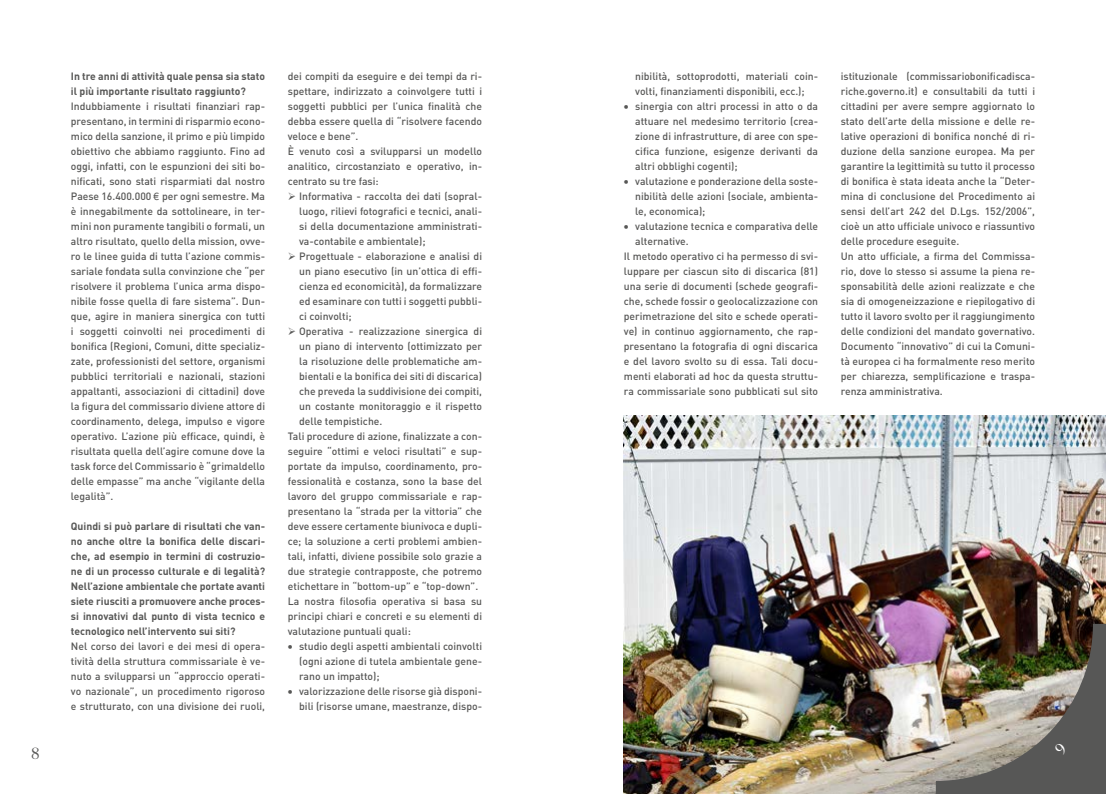
<style>
.page{position:relative;width:1106px;height:794px;background:#fff}
.page>*{position:absolute;margin:0;border:0;box-sizing:border-box;transform-origin:0 0}
.t1{font:17px "Caslon Five Forty";color:#575756}
.t2{font:500 10.5px/15px "DIN";color:#575756;text-align:justify}
.t3{font:700 10.5px/15px "DIN";color:#575756}
.s1{font-family:"Andale Mono";font-weight:400}
</style>
<div class="page">
<img style="left:624px;top:416px;width:482px;height:378px">
<img style="left:935px;top:624px;width:171px;height:170px">
<h1 class="t1" style="left:31px;top:743px;width:10px">8</h1>
<p class="t3" style="left:71px;top:68px;width:196px">In tre anni di attività quale pensa sia stato il più importante risultato raggiunto?</p>
<p class="t2" style="left:71px;top:98px;width:196px">Indubbiamente i risultati finanziari rap&shy;presentano, in termini di risparmio econo&shy;mico della sanzione, il primo e più limpido obiettivo che abbiamo raggiunto. Fino ad oggi, infatti, con le espunzioni dei siti bo&shy;nificati, sono stati risparmiati dal nostro Paese 16.400.000 <span class="s1">€</span> per ogni semestre. Ma è innegabilmente da sottolineare, in ter&shy;mini non puramente tangibili o formali, un altro risultato, quello della mission, ovve&shy;ro le linee guida di tutta l’azione commis&shy;sariale fondata sulla convinzione che “per risolvere il problema l’unica arma dispo&shy;nibile fosse quella di fare sistema”. Dun&shy;que, agire in maniera sinergica con tutti i soggetti coinvolti nei procedimenti di bonifica (Regioni, Comuni, ditte specializ&shy;zate, professionisti del settore, organismi pubblici territoriali e nazionali, stazioni appaltanti, associazioni di cittadini) dove la figura del commissario diviene attore di coordinamento, delega, impulso e vigore operativo. L’azione più efficace, quindi, è risultata quella dell’agire comune dove la task force del Commissario è “grimaldello delle empasse” ma anche “vigilante della legalità”.</p>
<p class="t3" style="left:71px;top:518px;width:196px;text-align:justify">Quindi si può parlare di risultati che van&shy;no anche oltre la bonifica delle discari&shy;che, ad esempio in termini di costruzio&shy;ne di un processo culturale e di legalità?<br>Nell’azione ambientale che portate avanti siete riusciti a promuovere anche proces&shy;si innovativi dal punto di vista tecnico e tecnologico nell’intervento sui siti?</p>
<p class="t2" style="left:71px;top:638px;width:196px">Nel corso dei lavori e dei mesi di opera&shy;tività della struttura commissariale è ve&shy;nuto a svilupparsi un “approccio operati&shy;vo nazionale”, un procedimento rigoroso e strutturato, con una divisione dei ruoli,</p>
<p class="t2" style="left:288px;top:68px;width:196px;text-align:left">dei compiti da eseguire e dei tempi da ri&shy;spettare, indirizzato a coinvolgere tutti i soggetti pubblici per l’unica finalità che debba essere quella di “risolvere facendo veloce e bene”.<br>È venuto così a svilupparsi un modello analitico, circostanziato e operativo, in&shy;centrato su tre fasi:</p>
<p class="t2" style="left:299px;top:188px;width:184px;text-indent:-11px">➢ Informativa - raccolta dei dati (sopral&shy;luogo, rilievi fotografici e tecnici, anali&shy;si della documentazione amministrati&shy;va-contabile e ambientale);</p>
<p class="t2" style="left:299px;top:248px;width:184px;text-indent:-11px">➢ Progettuale - elaborazione e analisi di un piano esecutivo (in un’ottica di effi&shy;cienza ed economicità), da formalizzare ed esaminare con tutti i soggetti pubbli&shy;ci coinvolti;</p>
<p class="t2" style="left:288px;top:323px;width:196px">➢ Operativa - realizzazione sinergica di</p>
<p class="t2" style="left:299px;top:338px;width:184px">un piano di intervento (ottimizzato per</p>
<p class="t2" style="left:299px;top:353px;width:184px">la risoluzione delle problematiche am-</p>
<p class="t2" style="left:299px;top:368px;width:184px">bientali e la bonifica dei siti di discarica)</p>
<p class="t2" style="left:299px;top:383px;width:184px">che preveda la suddivisione dei compiti,</p>
<p class="t2" style="left:299px;top:398px;width:184px">un costante monitoraggio e il rispetto</p>
<p class="t2" style="left:299px;top:413px;width:85px">delle tempistiche.</p>
<p class="t2" style="left:288px;top:428px;width:196px">Tali procedure di azione, finalizzate a con-</p>
<p class="t2" style="left:288px;top:443px;width:196px">seguire “ottimi e veloci risultati” e sup-</p>
<p class="t2" style="left:288px;top:458px;width:196px">portate da impulso, coordinamento, pro-</p>
<p class="t2" style="left:288px;top:473px;width:196px">fessionalità e costanza, sono la base del</p>
<p class="t2" style="left:288px;top:488px;width:196px">lavoro del gruppo commissariale e rap-</p>
<p class="t2" style="left:288px;top:503px;width:196px">presentano la “strada per la vittoria” che</p>
<p class="t2" style="left:288px;top:518px;width:196px">deve essere certamente biunivoca e dupli-</p>
<p class="t2" style="left:288px;top:533px;width:196px">ce; la soluzione a certi problemi ambien-</p>
<p class="t2" style="left:288px;top:548px;width:196px">tali, infatti, diviene possibile solo grazie a</p>
<p class="t2" style="left:288px;top:563px;width:196px">due strategie contrapposte, che potremo</p>
<p class="t2" style="left:288px;top:578px;width:192px">etichettare in “bottom-up” e “top-down”.</p>
<p class="t2" style="left:288px;top:593px;width:196px">La nostra filosofia operativa si basa su</p>
<p class="t2" style="left:288px;top:608px;width:196px">principi chiari e concreti e su elementi di</p>
<p class="t2" style="left:288px;top:623px;width:124px">valutazione puntuali quali:</p>
<p class="t2" style="left:299px;top:638px;width:184px;text-indent:-11px">• studio degli aspetti ambientali coinvolti (ogni azione di tutela ambientale gene&shy;rano un impatto);</p>
<p class="t2" style="left:288px;top:683px;width:196px;text-align:right">• valorizzazione delle risorse già disponi&shy;bili (risorse umane, maestranze, dispo-</p>
<p class="t2" style="left:635px;top:68px;width:184px">nibilità, sottoprodotti, materiali coin&shy;volti, finanziamenti disponibili, ecc.);</p>
<p class="t2" style="left:635px;top:98px;width:184px;text-indent:-11px">• sinergia con altri processi in atto o da attuare nel medesimo territorio (crea&shy;zione di infrastrutture, di aree con spe&shy;cifica funzione, esigenze derivanti da altri obblighi cogenti);</p>
<p class="t2" style="left:635px;top:173px;width:184px;text-indent:-11px">• valutazione e ponderazione della soste&shy;nibilità delle azioni (sociale, ambienta&shy;le, economica);</p>
<p class="t2" style="left:624px;top:218px;width:196px">• valutazione tecnica e comparativa delle</p>
<p class="t2" style="left:635px;top:233px;width:55px">alternative.</p>
<p class="t2" style="left:624px;top:248px;width:196px">Il metodo operativo ci ha permesso di svi-</p>
<p class="t2" style="left:624px;top:263px;width:196px">luppare per ciascun sito di discarica (81)</p>
<p class="t2" style="left:624px;top:278px;width:196px">una serie di documenti (schede geografi-</p>
<p class="t2" style="left:624px;top:293px;width:196px">che, schede fossir o geolocalizzazione con</p>
<p class="t2" style="left:624px;top:308px;width:196px">perimetrazione del sito e schede operati-</p>
<p class="t2" style="left:624px;top:323px;width:196px">ve) in continuo aggiornamento, che rap-</p>
<p class="t2" style="left:624px;top:338px;width:196px">presentano la fotografia di ogni discarica</p>
<p class="t2" style="left:624px;top:353px;width:196px">e del lavoro svolto su di essa. Tali docu-</p>
<p class="t2" style="left:624px;top:368px;width:196px">menti elaborati ad hoc da questa struttu-</p>
<p class="t2" style="left:624px;top:383px;width:196px">ra commissariale sono pubblicati sul sito</p>
<p class="t2" style="left:840px;top:68px;width:196px;text-align:left">istituzionale (commissariobonificadisca&shy;riche.governo.it) e consultabili da tutti i cittadini per avere sempre aggiornato lo stato dell’arte della missione e delle re&shy;lative operazioni di bonifica nonché di ri&shy;duzione della sanzione europea. Ma per garantire la legittimità su tutto il processo di bonifica è stata ideata anche la “Deter&shy;mina di conclusione del Procedimento ai sensi dell’art 242 del D.Lgs. 152/2006”, cioè un atto ufficiale univoco e riassuntivo delle procedure eseguite.<br>Un atto ufficiale, a firma del Commissa&shy;rio, dove lo stesso si assume la piena re&shy;sponsabilità delle azioni realizzate e che sia di omogeneizzazione e riepilogativo di tutto il lavoro svolto per il raggiungimento delle condizioni del mandato governativo.<br>Documento “innovativo” di cui la Comuni&shy;tà europea ci ha formalmente reso merito per chiarezza, semplificazione e traspa&shy;renza amministrativa.</p>
</div>
